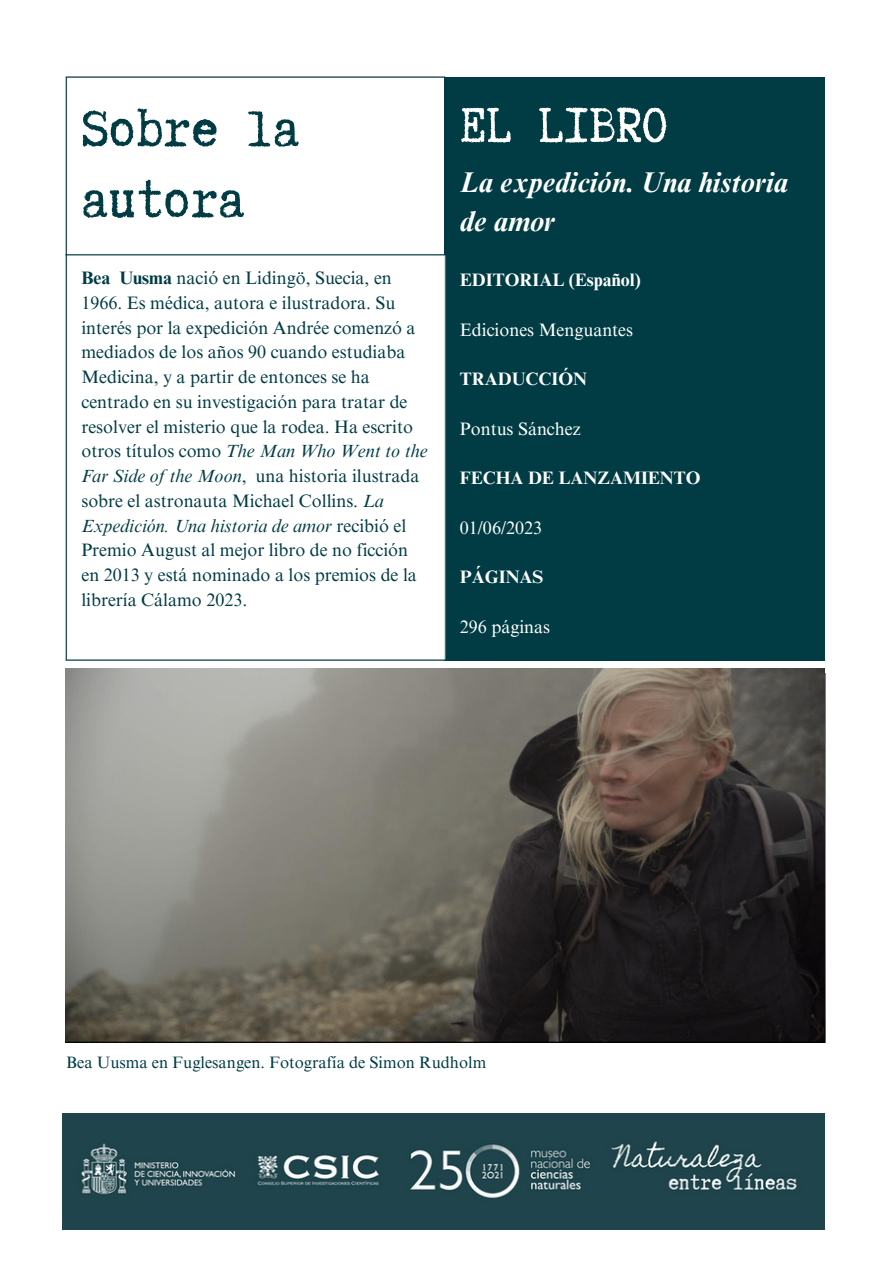
<style>
.page{position:relative;width:893px;height:1264px;background:#fff}
.page>*{position:absolute;margin:0;border:0;box-sizing:border-box;transform-origin:0 0}
.t1{font:61.5px/70.8px "Truetypewriter Polygl OTT";color:#013c44}
.t2{font:58.5px "Truetypewriter Polygl OTT";color:#fff}
.t3{font:italic 700 28.5px/39.3px "Times NRMT Pro";color:#fff}
.t4{font:18px/24.8px "Times NRMT Pro";color:#013c44}
.t5{font:700 18px "Times NRMT Pro";color:#fff}
.t6{font:18px "Times NRMT Pro";color:#fff}
.t7{font:16.5px "Times NRMT Pro";color:#013c44}
.s1{font-weight:700}
.s2{font-style:italic}
</style>
<div class="page">
<div style="left:444px;top:77px;width:381px;height:583px;background:#013c44"></div>
<hr style="left:66px;top:78px;width:1px;height:581px;background:#013c44">
<hr style="left:66px;top:76px;width:379px;height:2px;background:#013c44">
<hr style="left:66px;top:254px;width:379px;height:1px;background:#013c44">
<hr style="left:66px;top:659px;width:379px;height:1px;background:#013c44">
<hr style="left:444px;top:255px;width:1px;height:404px;background:#fff">
<img style="left:66px;top:669px;width:758px;height:373px">
<img style="left:63px;top:1113px;width:761px;height:116px">
<p class="t1" style="left:81px;top:93px;width:220px">Sobre la autora</p>
<p class="t2" style="left:460px;top:95px;width:209px">EL LIBRO</p>
<p class="t3" style="left:460px;top:166px;width:330px">La expedición. Una historia de amor</p>
<p class="t4" style="left:81px;top:268px;width:347px"><span class="s1">Bea Uusma</span> nació en Lidingö, Suecia, en 1966. Es médica, autora e ilustradora. Su interés por la expedición Andrée comenzó a mediados de los años 90 cuando estudiaba Medicina, y a partir de entonces se ha centrado en su investigación para tratar de resolver el misterio que la rodea. Ha escrito otros títulos como <span class="s2">The Man Who Went to the Far Side of the Moon</span>, una historia ilustrada sobre el astronauta Michael Collins. <span class="s2">La Expedición. Una historia de amor</span> recibió el Premio August al mejor libro de no ficción en 2013 y está nominado a los premios de la librería Cálamo 2023.</p>
<p class="t5" style="left:460px;top:273px;width:182px">EDITORIAL (Español)</p>
<p class="t6" style="left:460px;top:323px;width:175px">Ediciones Menguantes</p>
<p class="t5" style="left:460px;top:372px;width:129px">TRADUCCIÓN</p>
<p class="t6" style="left:460px;top:422px;width:122px">Pontus Sánchez</p>
<p class="t5" style="left:460px;top:471px;width:242px">FECHA DE LANZAMIENTO</p>
<p class="t6" style="left:460px;top:521px;width:84px">01/06/2023</p>
<p class="t5" style="left:460px;top:570px;width:85px">PÁGINAS</p>
<p class="t6" style="left:460px;top:620px;width:92px">296 páginas</p>
<p class="t7" style="left:66px;top:1055px;width:421px">Bea Uusma en Fuglesangen. Fotografía de Simon Rudholm</p>
</div>
